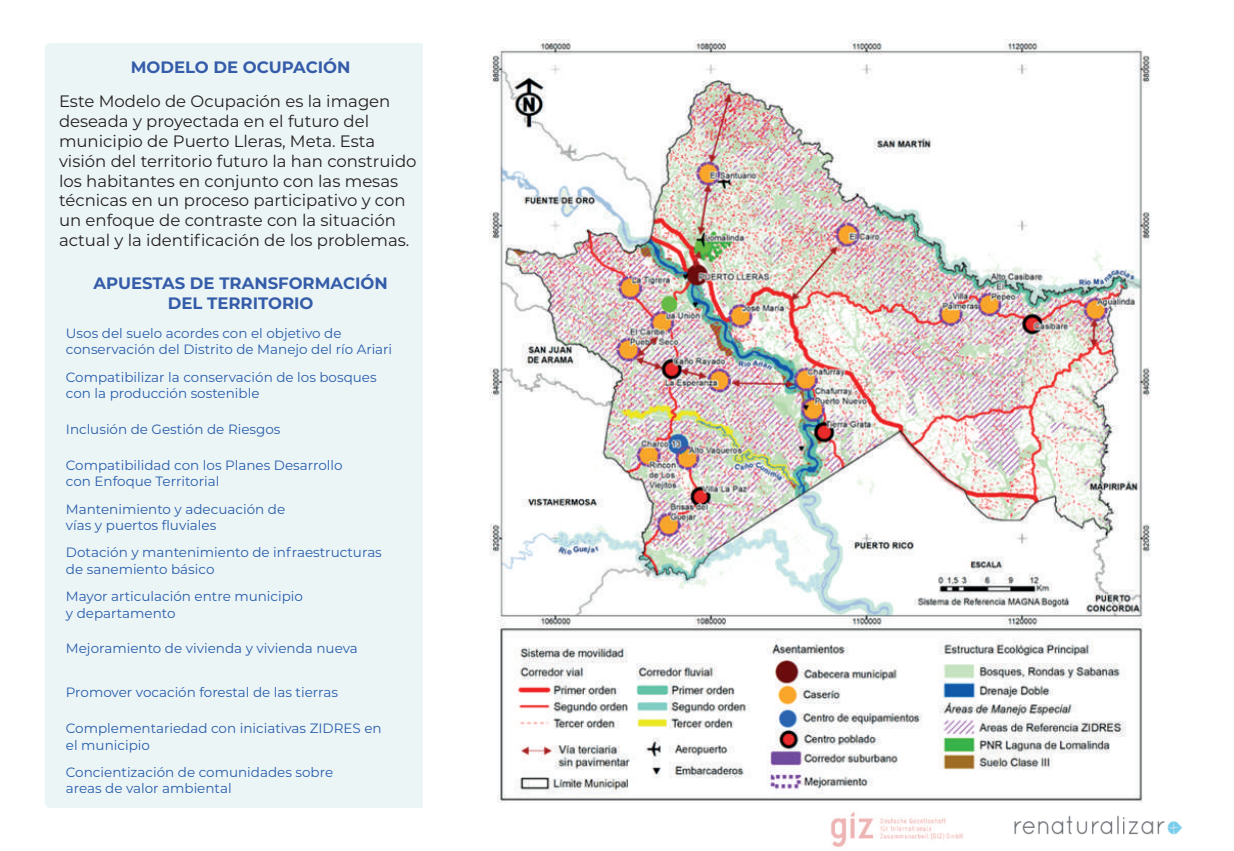
<style>
.page{position:relative;width:1234px;height:851px;background:#fff}
.page>*{position:absolute;margin:0;border:0;box-sizing:border-box;transform-origin:0 0}
.t1{font:16.5px/19.8px "Montserrat";color:#231f20}
.t2{font:700 16.5px/19.8px "Montserrat";color:#345ca9;text-align:center}
.t3{font:13.5px/16.2px "Montserrat";color:#285dab}
</style>
<div class="page">
<div style="left:45px;top:43px;width:378px;height:765px;background:#ecf5f6"></div>
<img style="left:489px;top:40px;width:662px;height:763px">
<img style="left:831px;top:812px;width:132px;height:35px">
<img style="left:1014px;top:815px;width:168px;height:20px">
<p class="t2" style="left:131px;top:56px;width:221px">MODELO DE OCUPACIÓN</p>
<p class="t1" style="left:59px;top:91px;width:359px">Este Modelo de Ocupación es la imagen deseada y proyectada en el futuro del municipio de Puerto Lleras, Meta. Esta visión del territorio futuro la han construido los habitantes en conjunto con las mesas técnicas en un proceso participativo y con un enfoque de contraste con la situación actual y la identificación de los problemas.</p>
<p class="t2" style="left:93px;top:272px;width:296px">APUESTAS DE TRANSFORMACIÓN<br>DEL TERRITORIO</p>
<p class="t3" style="left:66px;top:324px;width:328px">Usos del suelo acordes con el objetivo de conservación del Distrito de Manejo del río Ariari</p>
<p class="t3" style="left:66px;top:368px;width:312px">Compatibilizar la conservación de los bosques con la producción sostenible</p>
<p class="t3" style="left:66px;top:420px;width:216px">Inclusión de Gestión de Riesgos</p>
<p class="t3" style="left:66px;top:456px;width:278px">Compatibilidad con los Planes Desarrollo con Enfoque Territorial</p>
<p class="t3" style="left:66px;top:500px;width:221px">Mantenimiento y adecuación de vías y puertos fluviales</p>
<p class="t3" style="left:66px;top:544px;width:317px">Dotación y mantenimiento de infraestructuras de sanemiento básico</p>
<p class="t3" style="left:66px;top:588px;width:238px">Mayor articulación entre municipio y departamento</p>
<p class="t3" style="left:66px;top:640px;width:293px">Mejoramiento de vivienda y vivienda nueva</p>
<p class="t3" style="left:66px;top:684px;width:273px">Promover vocación forestal de las tierras</p>
<p class="t3" style="left:66px;top:719px;width:317px">Complementariedad con iniciativas ZIDRES en el municipio</p>
<p class="t3" style="left:66px;top:763px;width:269px">Concientización de comunidades sobre areas de valor ambiental</p>
</div>
